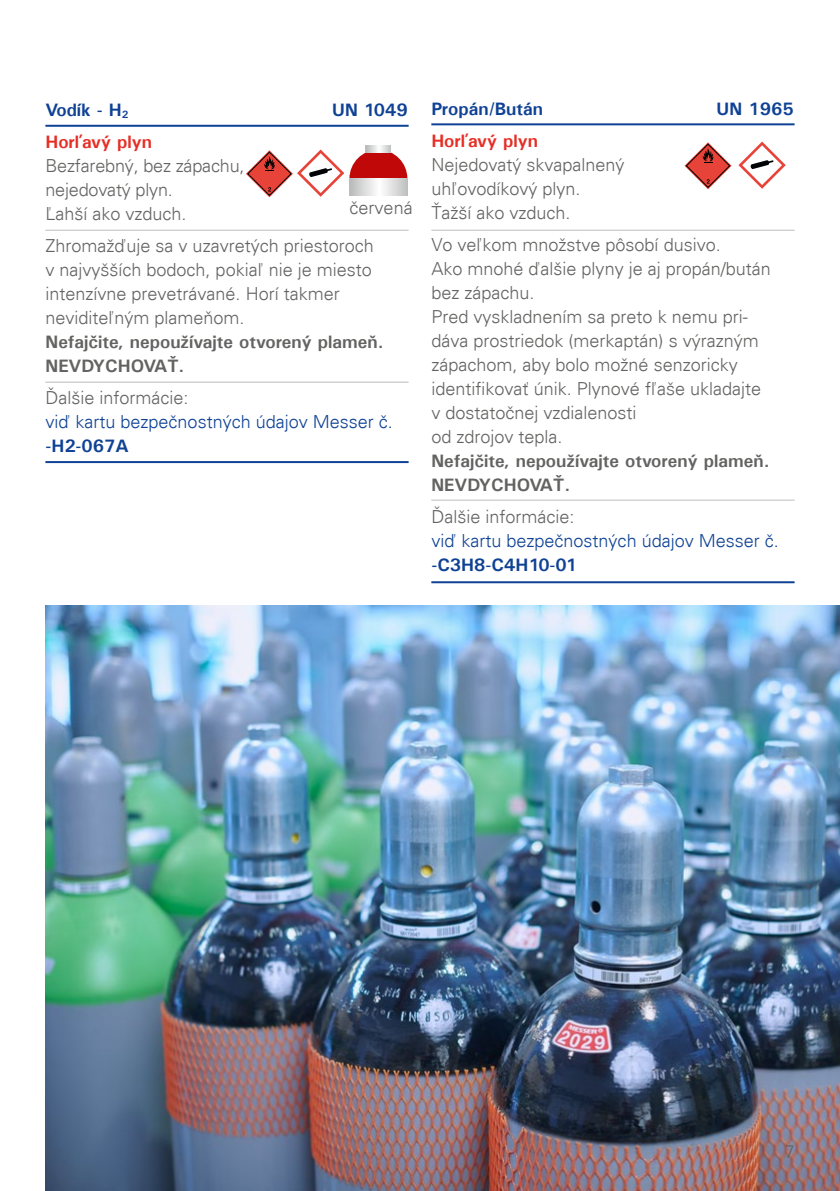
<style>
.page{position:relative;width:840px;height:1191px;background:#fff}
.page>*{position:absolute;margin:0;border:0;box-sizing:border-box;transform-origin:0 0}
.t1{font:300 18px/24px "Univers";color:#636362}
.t2{font:700 18px/24px "Univers";color:#636362}
.t3{font:300 18px "Univers";color:#0f4295}
.t4{font:700 18px "Univers";color:#0f4295}
.t5{font:700 18px "Univers";color:#e62e25}
.t6{font:700 6px "Arial";color:#000}
</style>
<div class="page">
<svg style="left:684px;top:142px;width:47px;height:47px"></svg>
<svg style="left:738px;top:141px;width:47px;height:48px"></svg>
<hr style="left:431px;top:123px;width:363px;height:2px;background:#0f4295">
<hr style="left:431px;top:581px;width:363px;height:2px;background:#0f4295">
<hr style="left:431px;top:230px;width:363px;height:1px;background:#bbbcbd">
<hr style="left:431px;top:499px;width:363px;height:1px;background:#bbbcbd">
<hr style="left:45px;top:125px;width:363px;height:2px;background:#0f4295">
<hr style="left:45px;top:461px;width:363px;height:2px;background:#0f4295">
<hr style="left:45px;top:230px;width:363px;height:1px;background:#bbbcbd">
<hr style="left:45px;top:382px;width:363px;height:1px;background:#bbbcbd">
<svg style="left:246px;top:149px;width:161px;height:48px"></svg>
<svg style="left:349px;top:179px;width:58px;height:16px"></svg>
<svg style="left:366px;top:146px;width:24px;height:6px"></svg>
<img style="left:45px;top:605px;width:794px;height:586px">
<p class="t4" style="left:45px;top:99px;width:84px">Vodík - H<sub>2</sub></p>
<p class="t4" style="left:332px;top:99px;width:77px">UN 1049</p>
<p class="t5" style="left:45px;top:131px;width:108px">Horľavý plyn</p>
<p class="t1" style="left:45px;top:154px;width:200px">Bezfarebný, bez zápachu, nejedovatý plyn.<br>Ľahší ako vzduch.</p>
<p class="t1" style="left:45px;top:234px;width:330px">Zhromažďuje sa v uzavretých priestoroch v najvyšších bodoch, pokiaľ nie je miesto intenzívne prevetrávané. Horí takmer neviditeľným plameňom.</p>
<p class="t2" style="left:45px;top:329px;width:339px">Nefajčite, nepoužívajte otvorený plameň.<br>NEVDYCHOVAŤ.</p>
<p class="t1" style="left:45px;top:385px;width:145px">Ďalšie informácie:</p>
<p class="t3" style="left:45px;top:411px;width:349px">viď kartu bezpečnostných údajov Messer č.</p>
<p class="t4" style="left:45px;top:435px;width:85px">-H2-067A</p>
<p class="t1" style="left:349px;top:195px;width:65px">červená</p>
<p class="t4" style="left:431px;top:97px;width:113px">Propán/Bután</p>
<p class="t4" style="left:716px;top:97px;width:79px">UN 1965</p>
<p class="t5" style="left:431px;top:129px;width:108px">Horľavý plyn</p>
<p class="t1" style="left:431px;top:152px;width:195px">Nejedovatý skvapalnený uhľovodíkový plyn.<br>Ťažší ako vzduch.</p>
<p class="t1" style="left:431px;top:232px;width:341px">Vo veľkom množstve pôsobí dusivo.<br>Ako mnohé ďalšie plyny je aj propán/bután bez zápachu.<br>Pred vyskladnením sa preto k nemu pri&shy;dáva prostriedok (merkaptán) s výrazným zápachom, aby bolo možné senzoricky identifikovať únik. Plynové fľaše ukladajte v dostatočnej vzdialenosti<br>od zdrojov tepla.</p>
<p class="t2" style="left:431px;top:448px;width:339px">Nefajčite, nepoužívajte otvorený plameň.<br>NEVDYCHOVAŤ.</p>
<p class="t1" style="left:431px;top:504px;width:145px">Ďalšie informácie:</p>
<p class="t3" style="left:431px;top:529px;width:349px">viď kartu bezpečnostných údajov Messer č.</p>
<p class="t4" style="left:431px;top:553px;width:147px">-C3H8-C4H10-01</p>
<p class="t6" style="left:644px;top:246px;width:9px">5.1</p>
<p class="t1" style="left:784px;top:1139px;width:12px">7</p>
</div>
